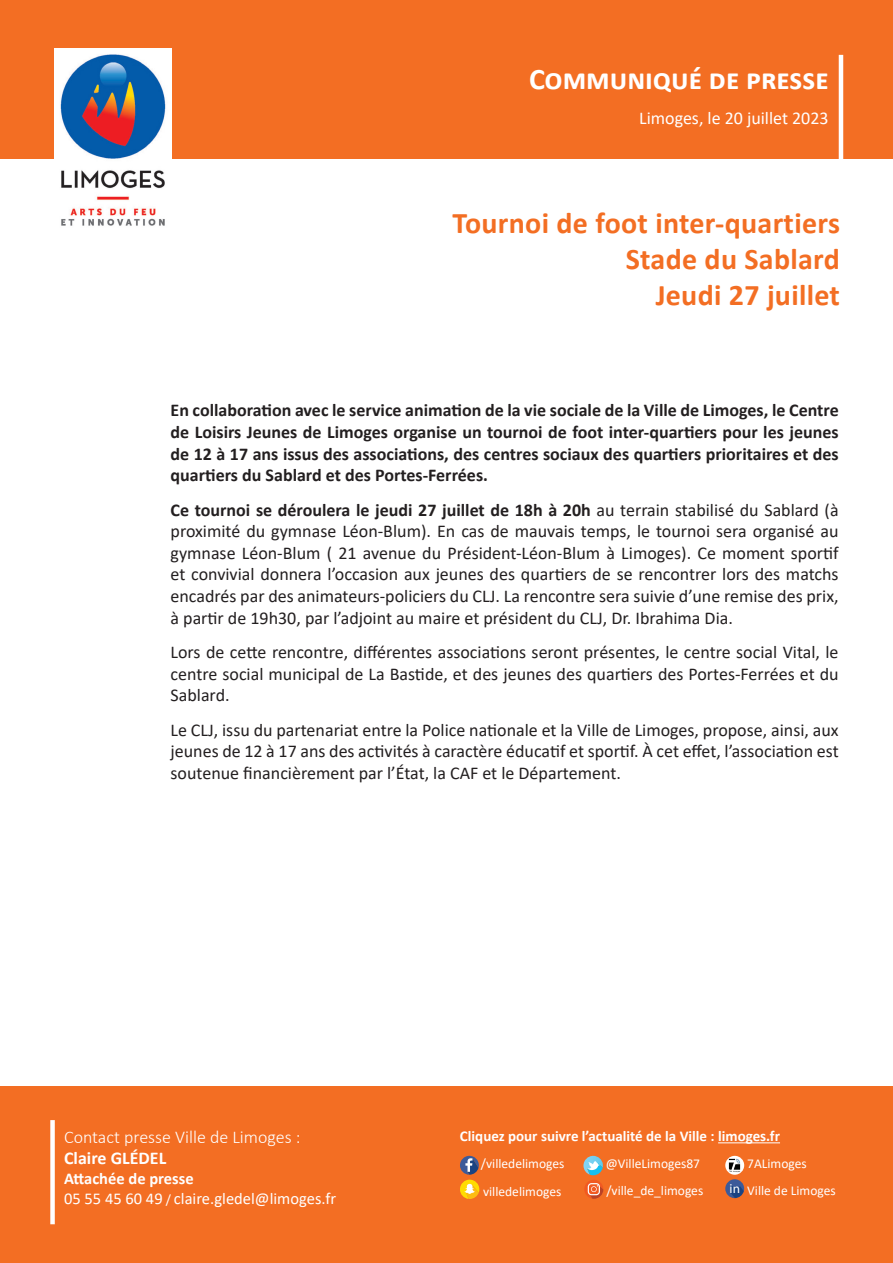
<style>
.page{position:relative;width:893px;height:1263px;background:#fff}
.page>*{position:absolute;margin:0;border:0;box-sizing:border-box;transform-origin:0 0}
.t1{font:700 30px/36px "Calibri";letter-spacing:.01em;color:#f36e23;text-align:right}
.t2{font:700 30px "Calibri";color:#fff}
.t3{font:18px/21.6px "Calibri";color:#231f20;text-align:justify}
.t4{font:700 18px/21.6px "Calibri";color:#231f20;text-align:justify}
.t5{font:300 18px "Calibri";color:#fff}
.t6{font:18px "Calibri";color:#fff}
.t7{font:700 18px "Calibri";color:#fff}
.t8{font:16.5px/19.8px "Calibri";color:#fff}
.t9{font:700 15px "Calibri";color:#fff}
.t10{font:13.5px/27.2px "Calibri";color:#fff}
.t11{font:13.2px "Myriad Pro";color:#fff}
.s1{font-weight:700}
.s2{font-size:13.5px}
</style>
<div class="page">
<div style="left:0;top:0;width:893px;height:158px;background:#f36e23"></div>
<img style="left:54px;top:49px;width:117px;height:177px">
<hr style="left:839px;top:55px;width:4px;height:111px;background:#fff">
<div style="left:0;top:1086px;width:893px;height:177px;background:#f36e23"></div>
<div style="left:50px;top:1120px;width:5px;height:104px;background:#fff"></div>
<hr style="left:718px;top:1142px;width:62px;height:1px;background:#fff">
<svg style="left:460px;top:1156px;width:19px;height:43px"></svg>
<svg style="left:583px;top:1156px;width:20px;height:43px"></svg>
<svg style="left:725px;top:1156px;width:19px;height:19px"></svg>
<img style="left:728px;top:1158px;width:13px;height:14px">
<svg style="left:725px;top:1179px;width:19px;height:19px"></svg>
<h1 class="t2" style="left:529px;top:58px;width:301px">Communiqué de presse</h1>
<p class="t6" style="left:639px;top:105px;width:191px">Limoges, le 20 juillet 2023</p>
<h1 class="t1" style="left:452px;top:205px;width:389px">Tournoi de foot inter-quartiers<br>Stade du Sablard<br>Jeudi 27 juillet</h1>
<p class="t4" style="left:171px;top:399px;width:670px">En collaboration avec le service animation de la vie sociale de la Ville de Limoges, le Centre de Loisirs Jeunes de Limoges organise un tournoi de foot inter-quartiers pour les jeunes de 12 à 17 ans issus des associations, des centres sociaux des quartiers prioritaires et des quartiers du Sablard et des Portes-Ferrées.</p>
<p class="t3" style="left:171px;top:498px;width:670px"><span class="s1">Ce tournoi se déroulera le jeudi 27 juillet de 18h à 20h</span> au terrain stabilisé du Sablard (à proximité du gymnase Léon-Blum). En cas de mauvais temps, le tournoi sera organisé au gymnase Léon-Blum ( 21 avenue du Président-Léon-Blum à Limoges). Ce moment sportif et convivial donnera l’occasion aux jeunes des quartiers de se rencontrer lors des matchs encadrés par des animateurs-policiers du CLJ. La rencontre sera suivie d’une remise des prix, à partir de 19h30, par l’adjoint au maire et président du CLJ, Dr. Ibrahima Dia.</p>
<p class="t3" style="left:171px;top:641px;width:670px">Lors de cette rencontre, différentes associations seront présentes, le centre social Vital, le centre social municipal de La Bastide, et des jeunes des quartiers des Portes-Ferrées et du Sablard.</p>
<p class="t3" style="left:171px;top:718px;width:670px">Le CLJ, issu du partenariat entre la Police nationale et la Ville de Limoges, propose, ainsi, aux jeunes de 12 à 17 ans des activités à caractère éducatif et sportif. À cet effet, l’association est soutenue financièrement par l’État, la CAF et le Département.</p>
<p class="t5" style="left:64px;top:1125px;width:238px">Contact presse Ville de Limoges :</p>
<p class="t7" style="left:64px;top:1145px;width:104px">Claire GLÉDEL</p>
<p class="t8" style="left:64px;top:1168px;width:273px"><span class="s1">Attachée de presse<br></span>05 55 45 60 49 <span class="s2">/</span> claire.gledel@limoges.fr</p>
<p class="t9" style="left:460px;top:1125px;width:322px">Cliquez pour suivre l’actualité de la Ville : limoges.fr</p>
<p class="t10" style="left:606px;top:1150px;width:99px">@VilleLimoges87 /ville_de_limoges</p>
<p class="t10" style="left:481px;top:1149px;width:85px;line-height:27.6px">/villedelimoges villedelimoges</p>
<p class="t10" style="left:747px;top:1150px;width:61px">7ALimoges</p>
<p class="t11" style="left:730px;top:1180px;width:12px">in</p>
<p class="t10" style="left:747px;top:1177px;width:90px">Ville de Limoges</p>
</div>
